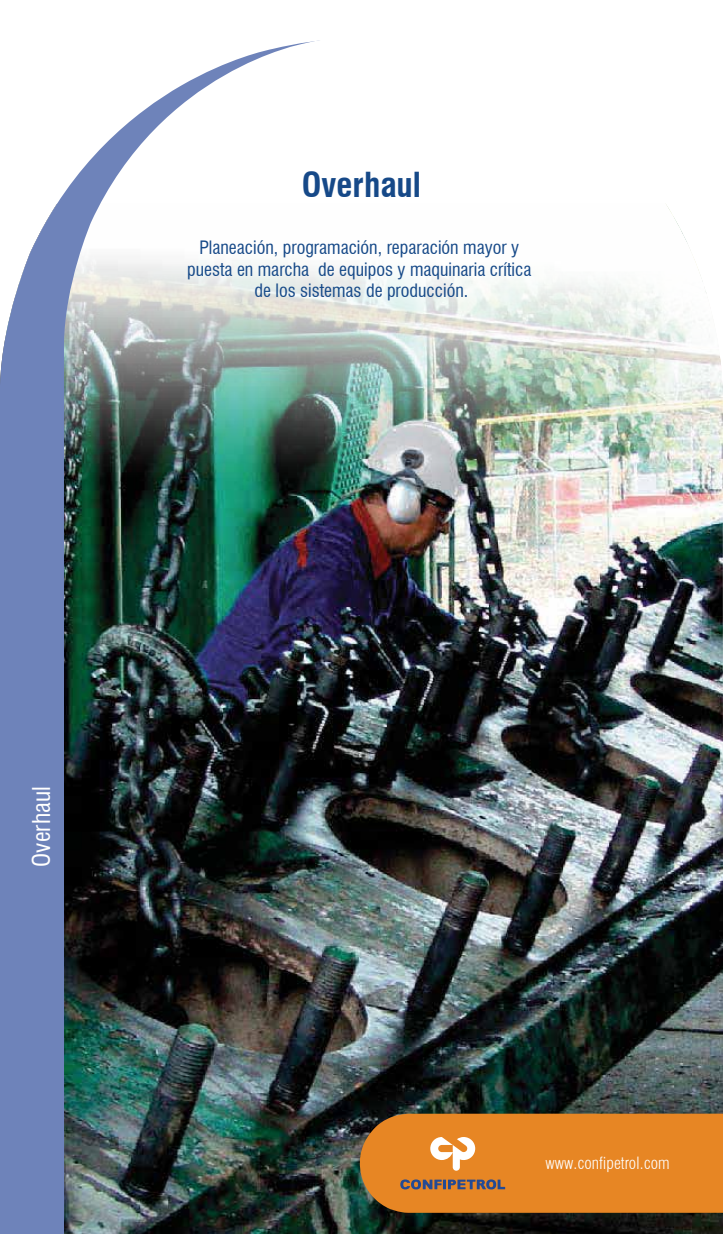
<style>
.page{position:relative;width:723px;height:1234px;background:#fff}
.page>*{position:absolute;margin:0;border:0;box-sizing:border-box;transform-origin:0 0}
.t1{font:700 condensed 33.6px "Swiss 721 BT";color:#164988}
.t2{font:condensed 24px "Swiss 721 BT";color:#fff}
.t3{font:condensed 18px/21.6px "Swiss 721 BT";color:#164988;text-align:center}
.t4{font:300 condensed 16.5px "Swiss 721 BT";color:#fff}
</style>
<div class="page">
<img style="left:374px;top:744px;width:349px;height:489px">
<img style="left:374px;top:204px;width:349px;height:540px">
<img style="left:0;top:40px;width:374px;height:1193px">
<div style="left:357px;top:1113px;width:366px;height:99px;background:#e78624"></div>
<svg style="left:400px;top:1179px;width:105px;height:10px"></svg>
<svg style="left:430px;top:1136px;width:45px;height:34px"></svg>
<h1 class="t1" style="left:302px;top:165px;width:121px">Overhaul</h1>
<p class="t3" style="left:187px;top:236px;width:346px">Planeación, programación, reparación mayor y puesta en marcha de equipos y maquinaria crítica de los sistemas de producción.</p>
<h2 class="t2" style="left:27px;top:866px;width:82px;rotate:-90deg">Overhaul</h2>
<p class="t4" style="left:546px;top:1152px;width:125px">www.confipetrol.com</p>
</div>
